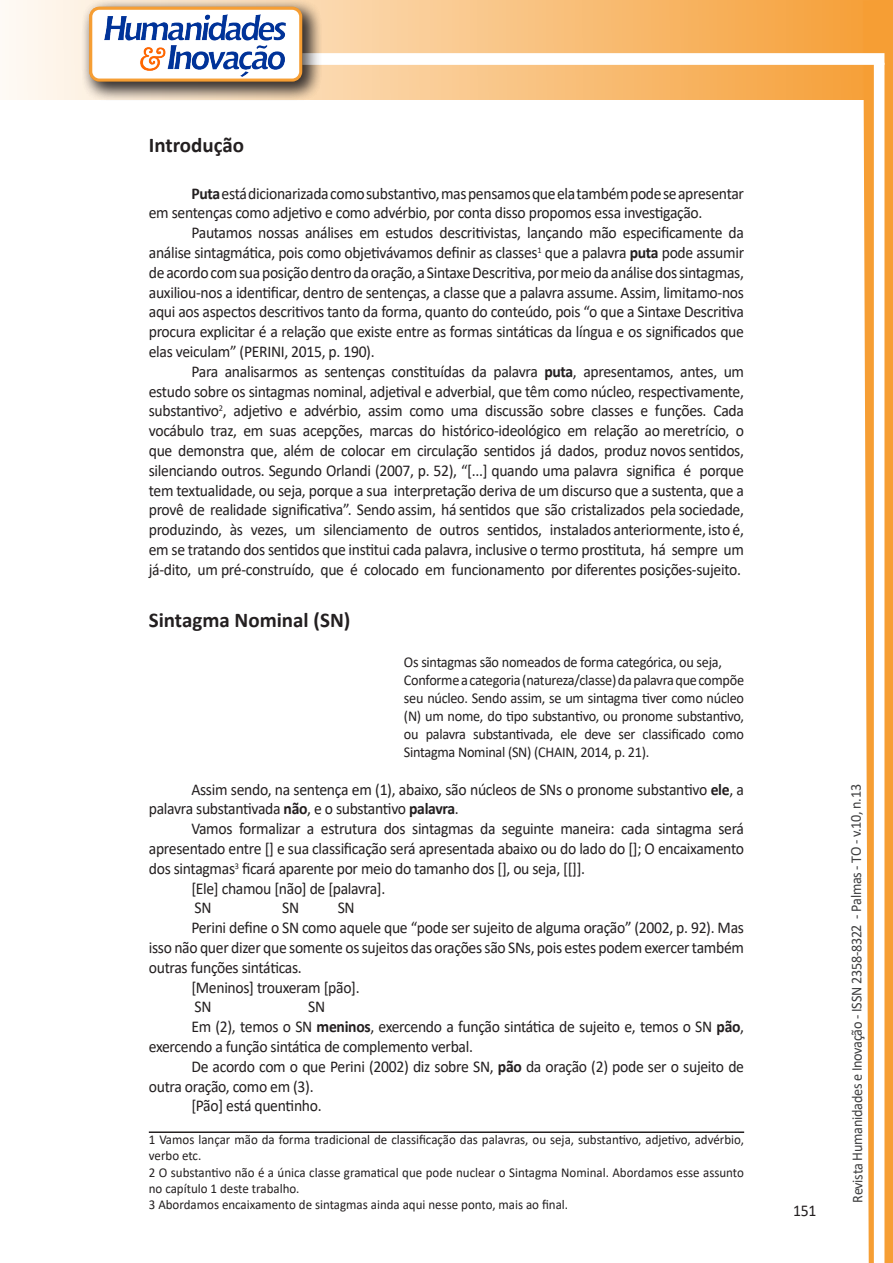
<style>
.page{position:relative;width:893px;height:1263px;background:#fff}
.page>*{position:absolute;margin:0;border:0;box-sizing:border-box;transform-origin:0 0}
.Titulo_2{font:700 21px "Calibri";color:#231f20}
.texto{font:16.5px/19.8px "Calibri";letter-spacing:-.02em;color:#231f20;scale:.95 1}
.citacao{font:15px/18px "Calibri";letter-spacing:-.02em;color:#231f20;text-align:justify;scale:.95 1}
.t1{font:15px "Calibri";letter-spacing:-.025em;color:#3e3e3f;scale:.95 1}
.Rodapé{font:13.5px/16.2px "Calibri";color:#231f20;scale:.96 1}
.s1{font-weight:700}
</style>
<div class="page">
<svg style="left:5px;top:0;width:858px;height:100px;background:#f9c484"></svg>
<div style="left:302px;top:53px;width:582px;height:12px;background:#fff;border:2px solid #fff"></div>
<svg style="left:863px;top:0;width:30px;height:1263px"></svg>
<div style="left:81px;top:0;width:241px;height:102px;background:#231f20;opacity:.75"></div>
<div style="left:91px;top:8px;width:210px;height:72px;background:#fff;border-radius:9px"></div>
<img style="left:104px;top:14px;width:181px;height:62px">
<div style="left:89px;top:7px;width:213px;height:75px;border:3px solid #f69e34;border-radius:9px"></div>
<hr style="left:149px;top:1131px;width:595px;height:2px;background:#231f20">
<p class="Titulo_2" style="left:149px;top:130px;width:97px">Introdução</p>
<p class="texto" style="left:149px;top:183px;width:628px;text-indent:43px"><span class="s1">Puta</span> está dicionarizada como substantivo, mas pensamos que ela também pode se apresentar em sentenças como adjetivo e como advérbio, por conta disso propomos essa investigação.</p>
<p class="texto" style="left:149px;top:222px;width:628px;text-align:justify;text-indent:43px">Pautamos nossas análises em estudos descritivistas, lançando mão especificamente da análise sintagmática, pois como objetivávamos definir as classes<sup>1</sup> que a palavra <span class="s1">puta</span> pode assumir de acordo com sua posição dentro da oração, a Sintaxe Descritiva, por meio da análise dos sintagmas, auxiliou-nos a identificar, dentro de sentenças, a classe que a palavra assume. Assim, limitamo-nos aqui aos aspectos descritivos tanto da forma, quanto do conteúdo, pois “o que a Sintaxe Descritiva procura explicitar é a relação que existe entre as formas sintáticas da língua e os significados que elas veiculam” (PERINI, 2015, p. 190).</p>
<p class="texto" style="left:149px;top:361px;width:628px;text-align:justify;text-indent:43px">Para analisarmos as sentenças constituídas da palavra <span class="s1">puta</span>, apresentamos, antes, um estudo sobre os sintagmas nominal, adjetival e adverbial, que têm como núcleo, respectivamente, substantivo<sup>2</sup>, adjetivo e advérbio, assim como uma discussão sobre classes e funções. Cada vocábulo traz, em suas acepções, marcas do histórico-ideológico em relação ao meretrício, o que demonstra que, além de colocar em circulação sentidos já dados, produz novos sentidos, silenciando outros. Segundo Orlandi (2007, p. 52), “[...] quando uma palavra significa é porque tem textualidade, ou seja, porque a sua interpretação deriva de um discurso que a sustenta, que a provê de realidade significativa”. Sendo assim, há sentidos que são cristalizados pela sociedade, produzindo, às vezes, um silenciamento de outros sentidos, instalados anteriormente, isto é, em se tratando dos sentidos que institui cada palavra, inclusive o termo prostituta, há sempre um já-dito, um pré-construído, que é colocado em funcionamento por diferentes posições-sujeito.</p>
<p class="Titulo_2" style="left:149px;top:605px;width:203px">Sintagma Nominal (SN)</p>
<p class="citacao" style="left:404px;top:652px;width:336px">Os sintagmas são nomeados de forma categórica, ou seja,</p>
<p class="citacao" style="left:404px;top:670px;width:360px">Conforme a categoria (natureza/classe) da palavra que compõe seu núcleo. Sendo assim, se um sintagma tiver como núcleo (N) um nome, do tipo substantivo, ou pronome substantivo, ou palavra substantivada, ele deve ser classificado como Sintagma Nominal (SN) (CHAIN, 2014, p. 21).</p>
<p class="texto" style="left:149px;top:779px;width:628px;text-indent:43px">Assim sendo, na sentença em (1), abaixo, são núcleos de SNs o pronome substantivo <span class="s1">ele</span>, a palavra substantivada <span class="s1">não</span>, e o substantivo <span class="s1">palavra</span>.</p>
<p class="texto" style="left:149px;top:818px;width:628px;text-align:justify;text-indent:43px">Vamos formalizar a estrutura dos sintagmas da seguinte maneira: cada sintagma será apresentado entre [] e sua classificação será apresentada abaixo ou do lado do []; O encaixamento dos sintagmas<sup>3</sup> ficará aparente por meio do tamanho dos [], ou seja, [[]].</p>
<p class="texto" style="left:191px;top:878px;width:206px">[Ele] chamou [não] de [palavra].</p>
<p class="texto" style="left:195px;top:897px;width:19px">SN</p>
<p class="texto" style="left:282px;top:897px;width:19px">SN</p>
<p class="texto" style="left:338px;top:897px;width:19px">SN</p>
<p class="texto" style="left:149px;top:917px;width:628px;text-align:justify;text-indent:43px">Perini define o SN como aquele que “pode ser sujeito de alguma oração” (2002, p. 92). Mas isso não quer dizer que somente os sujeitos das orações são SNs, pois estes podem exercer também outras funções sintáticas.</p>
<p class="texto" style="left:191px;top:977px;width:179px">[Meninos] trouxeram [pão].</p>
<p class="texto" style="left:195px;top:996px;width:19px">SN</p>
<p class="texto" style="left:308px;top:996px;width:19px">SN</p>
<p class="texto" style="left:149px;top:1016px;width:628px;text-indent:43px">Em (2), temos o SN <span class="s1">meninos</span>, exercendo a função sintática de sujeito e, temos o SN <span class="s1">pão</span>, exercendo a função sintática de complemento verbal.</p>
<p class="texto" style="left:149px;top:1056px;width:628px;text-indent:43px">De acordo com o que Perini (2002) diz sobre SN, <span class="s1">pão</span> da oração (2) pode ser o sujeito de outra oração, como em (3).</p>
<p class="texto" style="left:191px;top:1095px;width:139px">[Pão] está quentinho.</p>
<p class="Rodapé" style="left:149px;top:1131px;width:621px">1 Vamos lançar mão da forma tradicional de classificação das palavras, ou seja, substantivo, adjetivo, advérbio, verbo etc.</p>
<p class="Rodapé" style="left:149px;top:1164px;width:621px">2 O substantivo não é a única classe gramatical que pode nuclear o Sintagma Nominal. Abordamos esse assunto no capítulo 1 deste trabalho.</p>
<p class="Rodapé" style="left:149px;top:1196px;width:438px">3 Abordamos encaixamento de sintagmas ainda aqui nesse ponto, mais ao final.</p>
<p class="texto" style="left:793px;top:1200px;width:26px">151</p>
<p class="t1" style="left:846px;top:1203px;width:442px;rotate:-90deg">Revista Humanidades e Inovação - ISSN 2358-8322 - Palmas - TO - v.10, n.13</p>
</div>
